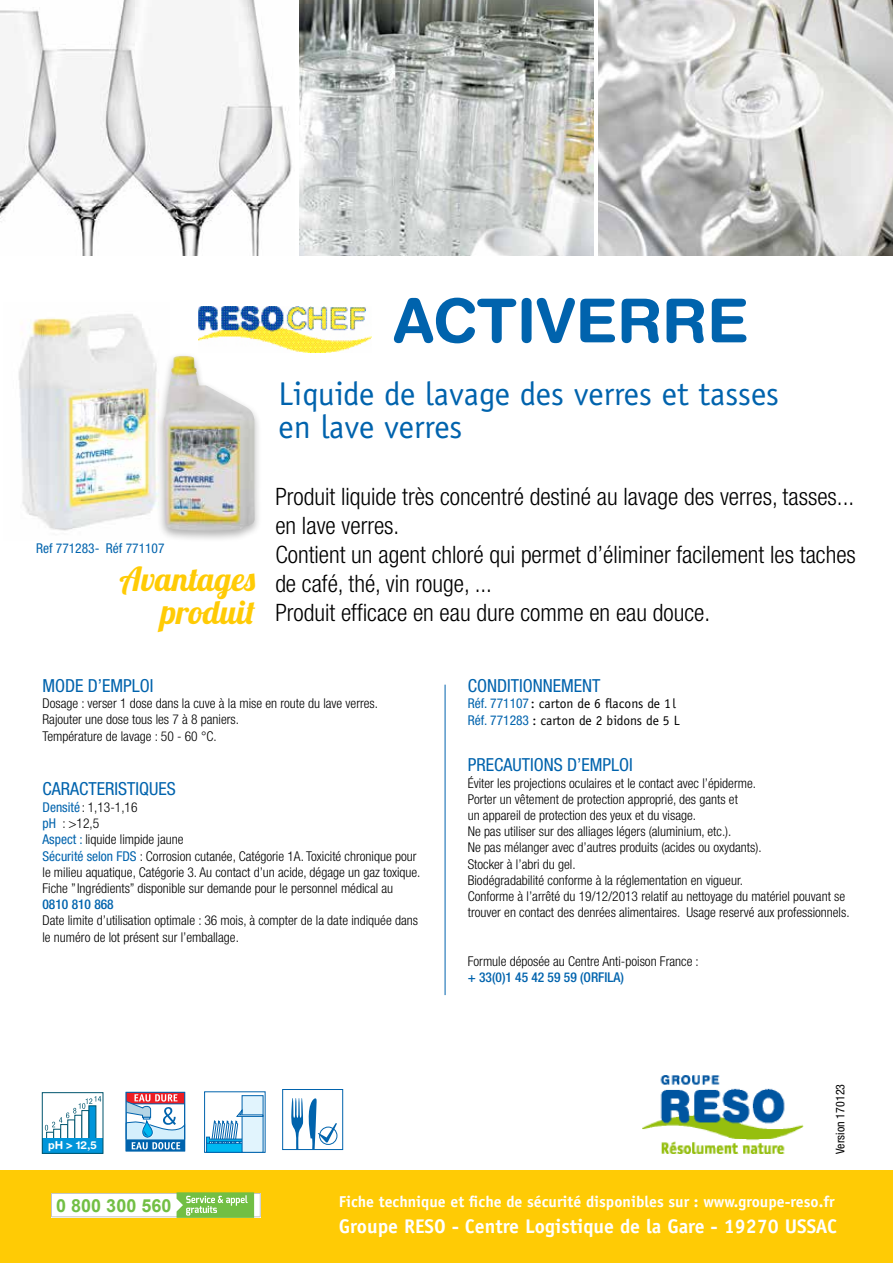
<style>
.page{position:relative;width:893px;height:1263px;background:#fff}
.page>*{position:absolute;margin:0;border:0;box-sizing:border-box;transform-origin:0 0}
.t1{font:700 60.6px "Helvetica Rounded";color:#0063ad}
.t2{font:33px/33px "Officina Sans";color:#0063ad}
.t3{font:33px/33px "Lobster 1.4";color:#ffcb05;text-align:right}
.t4{font:300 condensed 24px/28.8px "Helvetica Neue LT";color:#000}
.t5{font:700 19.8px "Officina Sans";color:#fff}
.t6{font:condensed 18px "Helvetica Neue LT";color:#0063ad}
.t7{font:700 18px "Arial";color:#72bf44}
.t8{font:700 15.75px "Officina Sans";color:#fff}
.t9{font:300 condensed 13.5px/16.2px "Helvetica Neue LT";color:#000}
.t10{font:13.5px/16.5px "Officina Sans";color:#000}
.t11{font:500 condensed 13.5px "Helvetica Neue";color:#0063ad}
.t12{font:condensed 13.5px "Helvetica Neue LT";color:#0063ad}
.t13{font:condensed 12px "Helvetica Neue LT";color:#000}
.t14{font:700 10.95px "Helvetica Rounded";color:#fff}
.s1{font-weight:400;color:#0063ad}
.s2{font-family:"Helvetica Neue LT";font-stretch:condensed;color:#0063ad}
</style>
<div class="page">
<img style="left:199px;top:306px;width:173px;height:46px">
<img style="left:0;top:0;width:292px;height:255px">
<img style="left:299px;top:0;width:295px;height:255px">
<img style="left:598px;top:0;width:295px;height:255px">
<div style="left:0;top:1170px;width:893px;height:93px;background:#ffcb05"></div>
<img style="left:642px;top:1075px;width:162px;height:78px">
<hr style="left:445px;top:685px;width:1px;height:310px;background:#0063ad">
<svg style="left:128px;top:1094px;width:55px;height:55px"></svg>
<div style="left:126px;top:1092px;width:59px;height:59px;border:1px solid #0063ad"></div>
<div style="left:204px;top:1091px;width:62px;height:62px;background:#fff;border:1px solid #0063ad"></div>
<div style="left:206px;top:1143px;width:40px;height:9px;background:#00b9f1"></div>
<div style="left:242px;top:1095px;width:22px;height:58px;background:#e1f4fd;border:1px solid #0063ad"></div>
<svg style="left:206px;top:1109px;width:58px;height:36px"></svg>
<div style="left:282px;top:1089px;width:61px;height:61px;border:1px solid #0063ad"></div>
<svg style="left:291px;top:1098px;width:46px;height:52px"></svg>
<img style="left:18px;top:314px;width:137px;height:217px">
<div style="left:155px;top:352px;width:108px;height:191px;background:#000;opacity:.3"></div>
<img style="left:163px;top:356px;width:92px;height:175px">
<svg style="left:51px;top:1192px;width:209px;height:26px;background:#d1e6bc"></svg>
<div style="left:46px;top:1132px;width:8px;height:14px;background:#fff;border:1px solid #00556e"></div>
<div style="left:53px;top:1129px;width:8px;height:19px;background:#fff;border:1px solid #00556e"></div>
<div style="left:60px;top:1124px;width:8px;height:24px;background:#fff;border:1px solid #00556e"></div>
<div style="left:68px;top:1120px;width:7px;height:28px;background:#fff;border:1px solid #00556e"></div>
<div style="left:75px;top:1115px;width:7px;height:33px;background:#fff;border:1px solid #00556e"></div>
<div style="left:82px;top:1110px;width:7px;height:38px;background:#fff;border:1px solid #00556e"></div>
<div style="left:89px;top:1105px;width:7px;height:43px;background:#0095da;border:1px solid #00556e"></div>
<div style="left:42px;top:1138px;width:61px;height:15px;background:#0095da"></div>
<svg style="left:45px;top:1096px;width:56px;height:34px"></svg>
<div style="left:42px;top:1092px;width:61px;height:62px;border:1px solid #00556e"></div>
<h1 class="t1" style="left:393px;top:284px;width:357px">ACTIVERRE</h1>
<p class="t12" style="left:36px;top:540px;width:130px">Ref 771283- Réf 771107</p>
<h2 class="t3" style="left:119px;top:562px;width:137px">Avantages produit</h2>
<h2 class="t2" style="left:279px;top:378px;width:502px">Liquide de lavage des verres et tasses en lave verres</h2>
<h3 class="t4" style="left:275px;top:482px;width:582px">Produit liquide très concentré destiné au lavage des verres, tasses... en lave verres.<br>Contient un agent chloré qui permet d’éliminer facilement les taches de café, thé, vin rouge, ...<br>Produit efficace en eau dure comme en eau douce.</h3>
<h3 class="t6" style="left:43px;top:675px;width:113px">MODE D’EMPLOI</h3>
<p class="t9" style="left:43px;top:695px;width:337px">Dosage : verser 1 dose dans la cuve à la mise en route du lave verres.<br>Rajouter une dose tous les 7 à 8 paniers.<br>Température de lavage : 50 - 60 °C.</p>
<h3 class="t6" style="left:43px;top:779px;width:135px">CARACTERISTIQUES</h3>
<p class="t9" style="left:43px;top:799px;width:380px"><span class="s1">Densité</span> : 1,13-1,16<br><span class="s1">pH</span> : &gt;12,5<br><span class="s1">Aspect :</span> liquide limpide jaune<br><span class="s1">Sécurité selon FDS</span> : Corrosion cutanée, Catégorie 1A. Toxicité chronique pour le milieu aquatique, Catégorie 3. Au contact d’un acide, dégage un gaz toxique.<br>Fiche ”Ingrédients” disponible sur demande pour le personnel médical au</p>
<p class="t11" style="left:43px;top:896px;width:73px">0810 810 868</p>
<p class="t9" style="left:43px;top:912px;width:377px">Date limite d’utilisation optimale : 36 mois, à compter de la date indiquée dans le numéro de lot présent sur l’emballage.</p>
<p class="t14" style="left:48px;top:1138px;width:50px">pH &gt; 12,5</p>
<h3 class="t6" style="left:468px;top:675px;width:134px">CONDITIONNEMENT</h3>
<p class="t10" style="left:468px;top:696px;width:213px"><span class="s2">Réf. 771107</span> : carton de 6 flacons de 1l<br><span class="s2">Réf. 771283</span> : carton de 2 bidons de 5 L</p>
<h3 class="t6" style="left:468px;top:754px;width:167px">PRECAUTIONS D’EMPLOI</h3>
<p class="t9" style="left:468px;top:774px;width:383px">Éviter les projections oculaires et le contact avec l’épiderme.<br>Porter un vêtement de protection approprié, des gants et<br>un appareil de protection des yeux et du visage.<br>Ne pas utiliser sur des alliages légers (aluminium, etc.).<br>Ne pas mélanger avec d’autres produits (acides ou oxydants).<br>Stocker à l’abri du gel.<br>Biodégradabilité conforme à la réglementation en vigueur.<br>Conforme à l’arrêté du 19/12/2013 relatif au nettoyage du matériel pouvant se trouver en contact des denrées alimentaires. Usage reservé aux professionnels.</p>
<p class="t9" style="left:468px;top:953px;width:233px">Formule déposée au Centre Anti-poison France :</p>
<p class="t11" style="left:468px;top:969px;width:158px">+ 33(0)1 45 42 59 59 (ORFILA)</p>
<p class="t13" style="left:833px;top:1154px;width:71px;rotate:-90deg">Version 170123</p>
<h3 class="t7" style="left:56px;top:1193px;width:117px">0 800 300 560</h3>
<p class="t8" style="left:339px;top:1192px;width:497px">Fiche technique et fiche de sécurité disponibles sur : www.groupe-reso.fr</p>
<h3 class="t5" style="left:339px;top:1214px;width:500px">Groupe RESO - Centre Logistique de la Gare - 19270 USSAC</h3>
</div>
